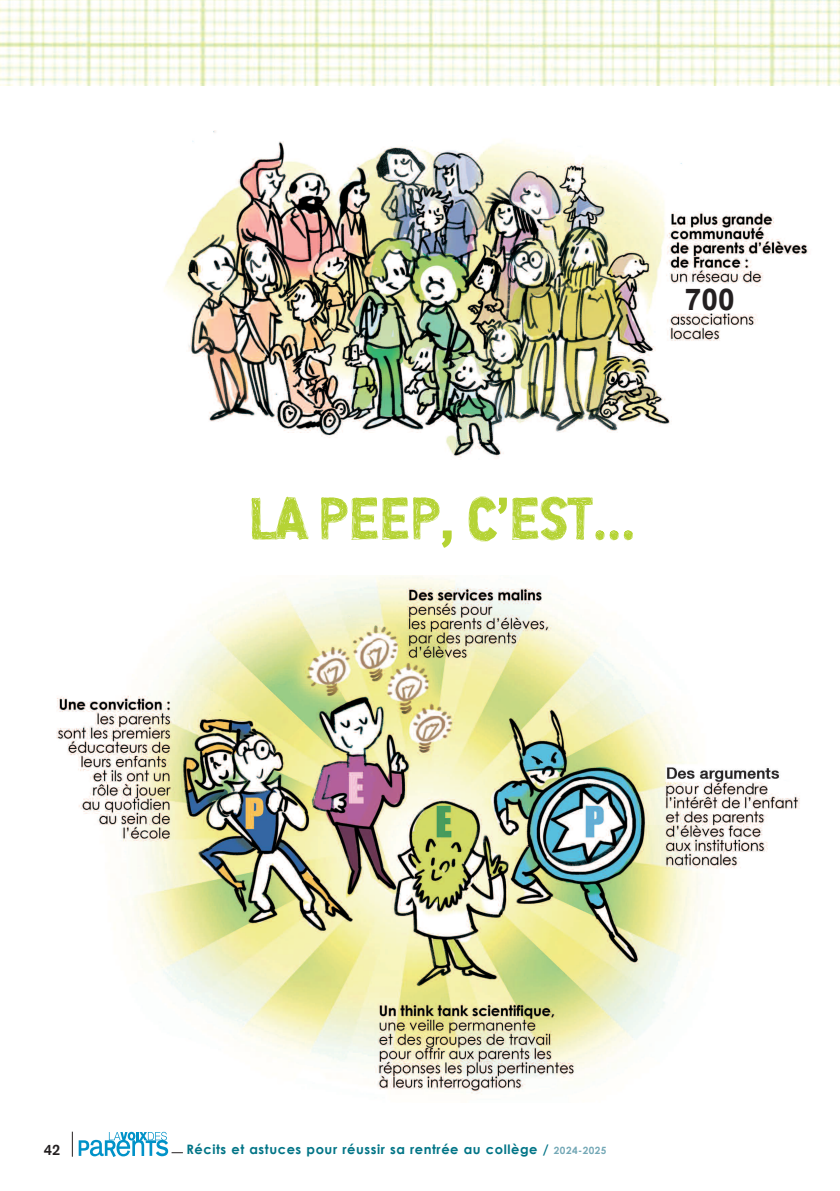
<style>
.page{position:relative;width:840px;height:1191px;background:#fff}
.page>*{position:absolute;margin:0;border:0;box-sizing:border-box;transform-origin:0 0}
.t1{font:700 66px "FBF";letter-spacing:-.015em;color:#b5d334}
.t2{font:700 30px "Arial";color:#231f20}
.t3{font:15px "Mono Alphabet";color:#231f20}
.t4{font:700 13px "Century Gothic";letter-spacing:.045em;color:#007486}
.s1{font-size:10px;color:#74a8b6}
</style>
<div class="page">
<img style="left:0;top:0;width:839px;height:85px">
<svg style="left:79px;top:1131px;width:104px;height:26px"></svg>
<svg style="left:72px;top:1131px;width:1px;height:25px"></svg>
<img style="left:164px;top:130px;width:644px;height:329px">
<img style="left:56px;top:575px;width:744px;height:520px">
<div style="left:667px;top:285px;width:81px;height:28px;background:#fff"></div>
<h2 class="t2" style="left:684px;top:282px;width:52px">700</h2>
<h1 class="t1" style="left:247px;top:480px;width:390px">LA PEEP, C’EST...</h1>
<p class="t3" style="left:44px;top:1140px;width:18px">42</p>
<p class="t4" style="left:186px;top:1140px;width:421px">Récits et astuces pour réussir sa rentrée au collège / <span class="s1">2024-2025</span></p>
</div>
